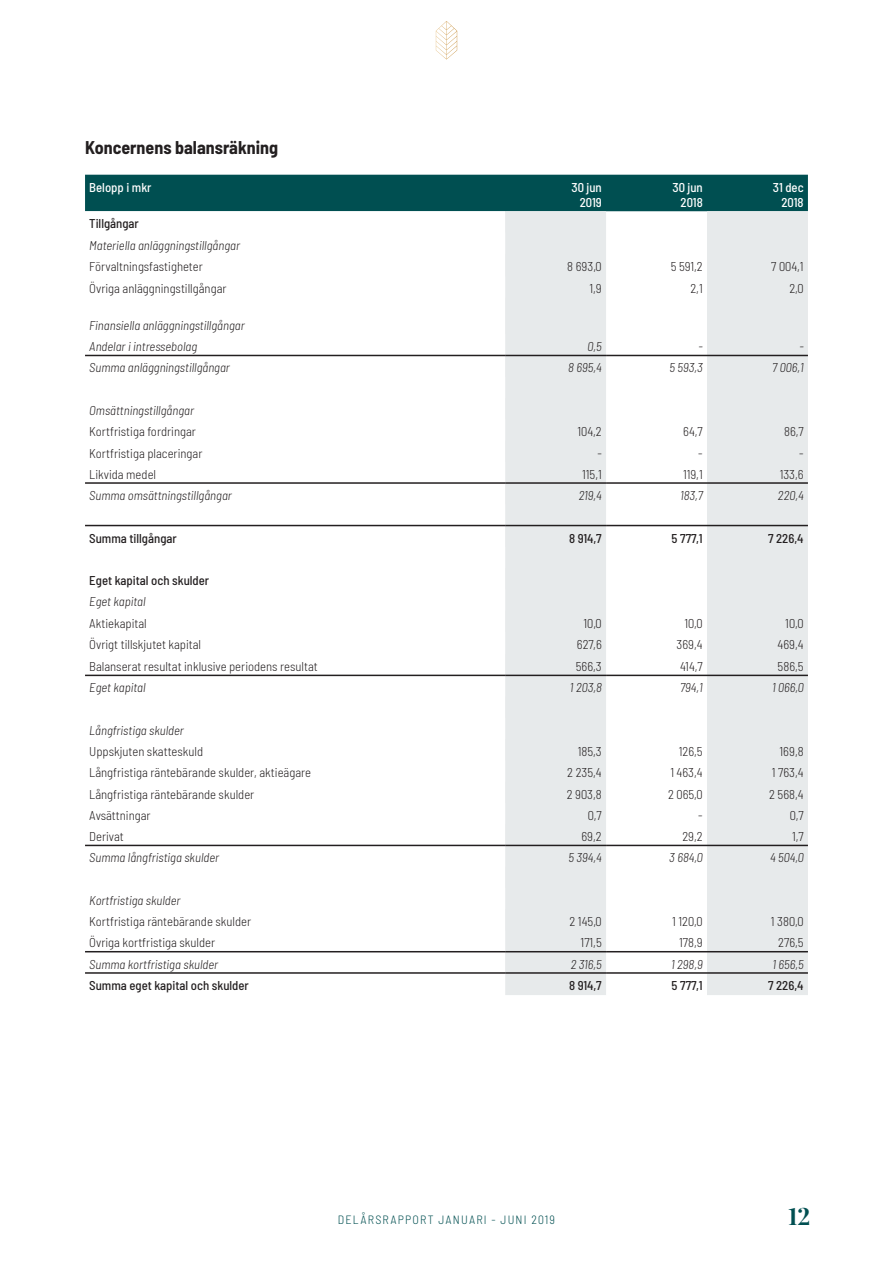
<style>
.page{position:relative;width:893px;height:1263px;background:#fff}
.page>*{position:absolute;margin:0;border:0;box-sizing:border-box;transform-origin:0 0}
.t1{font:700 24px "Playfair Display";color:#004f51}
.Rubrik_Q1_liten{font:700 semi-condensed 18px "Barlow";color:#231f20}
.Tabell_bröd{font:300 semi-condensed 12.75px "Barlow";color:#231f20}
.Tabell_bröd-2{font:italic 300 semi-condensed 12.75px "Barlow";color:#231f20}
.Tabell_bröd-3{font:500 semi-condensed 12.75px "Barlow";color:#231f20}
.Tabell_bröd-4{font:500 semi-condensed 12.75px/15.3px "Barlow";color:#fff;text-align:right}
.t2{font:300 semi-condensed 12px "Barlow";letter-spacing:.1em;color:#004f51}
</style>
<div class="page">
<div style="left:85px;top:175px;width:723px;height:36px;background:#004f51"></div>
<svg style="left:505px;top:211px;width:303px;height:784px;fill:#e7eaeb"></svg>
<svg style="left:85px;top:354px;width:420px;height:599px"></svg>
<hr style="left:85px;top:972px;width:420px;height:2px;background:#231f20">
<hr style="left:606px;top:972px;width:101px;height:2px;background:#231f20">
<hr style="left:85px;top:355px;width:420px;height:1px;background:#231f20">
<hr style="left:606px;top:355px;width:101px;height:1px;background:#231f20">
<hr style="left:85px;top:482px;width:420px;height:2px;background:#231f20">
<hr style="left:606px;top:482px;width:101px;height:2px;background:#231f20">
<hr style="left:85px;top:525px;width:420px;height:1px;background:#231f20">
<hr style="left:606px;top:525px;width:101px;height:1px;background:#231f20">
<hr style="left:85px;top:675px;width:420px;height:1px;background:#231f20">
<hr style="left:606px;top:675px;width:101px;height:1px;background:#231f20">
<hr style="left:85px;top:845px;width:420px;height:1px;background:#231f20">
<hr style="left:606px;top:845px;width:101px;height:1px;background:#231f20">
<hr style="left:85px;top:951px;width:420px;height:1px;background:#231f20">
<hr style="left:606px;top:951px;width:101px;height:1px;background:#231f20">
<hr style="left:505px;top:355px;width:101px;height:1px;background:#231f20">
<hr style="left:707px;top:355px;width:101px;height:1px;background:#231f20">
<hr style="left:505px;top:482px;width:101px;height:2px;background:#231f20">
<hr style="left:707px;top:482px;width:101px;height:2px;background:#231f20">
<hr style="left:505px;top:525px;width:101px;height:1px;background:#231f20">
<hr style="left:707px;top:525px;width:101px;height:1px;background:#231f20">
<hr style="left:505px;top:675px;width:101px;height:1px;background:#231f20">
<hr style="left:707px;top:675px;width:101px;height:1px;background:#231f20">
<hr style="left:505px;top:845px;width:101px;height:1px;background:#231f20">
<hr style="left:707px;top:845px;width:101px;height:1px;background:#231f20">
<hr style="left:505px;top:951px;width:101px;height:1px;background:#231f20">
<hr style="left:707px;top:951px;width:101px;height:1px;background:#231f20">
<hr style="left:505px;top:972px;width:101px;height:2px;background:#231f20">
<hr style="left:707px;top:972px;width:101px;height:2px;background:#231f20">
<svg style="left:436px;top:21px;width:21px;height:39px"></svg>
<p class="Rubrik_Q1_liten" style="left:85px;top:136px;width:195px">Koncernens balansräkning</p>
<p class="Tabell_bröd-4" style="left:89px;top:179px;width:64px">Belopp i mkr</p>
<p class="Tabell_bröd-4" style="left:571px;top:179px;width:32px">30 jun<br>2019</p>
<p class="Tabell_bröd-4" style="left:672px;top:179px;width:32px">30 jun</p>
<p class="Tabell_bröd-4" style="left:680px;top:194px;width:24px">2018</p>
<p class="Tabell_bröd-4" style="left:773px;top:179px;width:32px">31 dec<br>2018</p>
<p class="Tabell_bröd-3" style="left:89px;top:216px;width:51px">Tillgångar</p>
<p class="Tabell_bröd-2" style="left:89px;top:237px;width:152px">Materiella anläggningstillgångar</p>
<p class="Tabell_bröd" style="left:89px;top:258px;width:115px">Förvaltningsfastigheter</p>
<p class="Tabell_bröd" style="left:567px;top:258px;width:36px">8 693,0</p>
<p class="Tabell_bröd" style="left:671px;top:258px;width:33px">5 591,2</p>
<p class="Tabell_bröd" style="left:771px;top:258px;width:34px">7 004,1</p>
<p class="Tabell_bröd" style="left:89px;top:281px;width:139px">Övriga anläggningstillgångar</p>
<p class="Tabell_bröd" style="left:589px;top:281px;width:14px">1,9</p>
<p class="Tabell_bröd" style="left:690px;top:281px;width:14px">2,1</p>
<p class="Tabell_bröd" style="left:789px;top:281px;width:16px">2,0</p>
<p class="Tabell_bröd-2" style="left:89px;top:317px;width:157px">Finansiella anläggningstillgångar</p>
<p class="Tabell_bröd-2" style="left:89px;top:339px;width:109px">Andelar i intressebolag</p>
<p class="Tabell_bröd-2" style="left:588px;top:339px;width:16px">0,5</p>
<p class="Tabell_bröd-2" style="left:698px;top:339px;width:6px">-</p>
<p class="Tabell_bröd-2" style="left:799px;top:339px;width:6px">-</p>
<p class="Tabell_bröd-2" style="left:89px;top:360px;width:142px">Summa anläggningstillgångar</p>
<p class="Tabell_bröd-2" style="left:568px;top:360px;width:35px">8 695,4</p>
<p class="Tabell_bröd-2" style="left:669px;top:360px;width:35px">5 593,3</p>
<p class="Tabell_bröd-2" style="left:772px;top:360px;width:33px">7 006,1</p>
<p class="Tabell_bröd-2" style="left:89px;top:402px;width:106px">Omsättningstillgångar</p>
<p class="Tabell_bröd" style="left:89px;top:424px;width:108px">Kortfristiga fordringar</p>
<p class="Tabell_bröd" style="left:577px;top:424px;width:26px">104,2</p>
<p class="Tabell_bröd" style="left:683px;top:424px;width:21px">64,7</p>
<p class="Tabell_bröd" style="left:784px;top:424px;width:21px">86,7</p>
<p class="Tabell_bröd" style="left:89px;top:445px;width:115px">Kortfristiga placeringar</p>
<p class="Tabell_bröd" style="left:597px;top:445px;width:6px">-</p>
<p class="Tabell_bröd" style="left:698px;top:445px;width:6px">-</p>
<p class="Tabell_bröd" style="left:799px;top:445px;width:6px">-</p>
<p class="Tabell_bröd" style="left:89px;top:466px;width:68px">Likvida medel</p>
<p class="Tabell_bröd" style="left:582px;top:466px;width:21px">115,1</p>
<p class="Tabell_bröd" style="left:683px;top:466px;width:21px">119,1</p>
<p class="Tabell_bröd" style="left:780px;top:466px;width:26px">133,6</p>
<p class="Tabell_bröd-2" style="left:89px;top:487px;width:144px">Summa omsättningstillgångar</p>
<p class="Tabell_bröd-2" style="left:579px;top:487px;width:25px">219,4</p>
<p class="Tabell_bröd-2" style="left:680px;top:487px;width:24px">183,7</p>
<p class="Tabell_bröd-2" style="left:778px;top:487px;width:27px">220,4</p>
<p class="Tabell_bröd-3" style="left:89px;top:530px;width:89px">Summa tillgångar</p>
<p class="Tabell_bröd-3" style="left:569px;top:530px;width:34px">8 914,7</p>
<p class="Tabell_bröd-3" style="left:672px;top:530px;width:33px">5 777,1</p>
<p class="Tabell_bröd-3" style="left:768px;top:530px;width:37px">7 226,4</p>
<p class="Tabell_bröd-3" style="left:89px;top:572px;width:121px">Eget kapital och skulder</p>
<p class="Tabell_bröd-2" style="left:89px;top:594px;width:58px">Eget kapital</p>
<p class="Tabell_bröd" style="left:89px;top:615px;width:59px">Aktiekapital</p>
<p class="Tabell_bröd" style="left:583px;top:615px;width:20px">10,0</p>
<p class="Tabell_bröd" style="left:684px;top:615px;width:20px">10,0</p>
<p class="Tabell_bröd" style="left:785px;top:615px;width:20px">10,0</p>
<p class="Tabell_bröd" style="left:89px;top:636px;width:113px">Övrigt tillskjutet kapital</p>
<p class="Tabell_bröd" style="left:577px;top:636px;width:26px">627,6</p>
<p class="Tabell_bröd" style="left:677px;top:636px;width:28px">369,4</p>
<p class="Tabell_bröd" style="left:777px;top:636px;width:28px">469,4</p>
<p class="Tabell_bröd" style="left:89px;top:659px;width:230px">Balanserat resultat inklusive periodens resultat</p>
<p class="Tabell_bröd" style="left:576px;top:659px;width:28px">566,3</p>
<p class="Tabell_bröd" style="left:680px;top:659px;width:24px">414,7</p>
<p class="Tabell_bröd" style="left:778px;top:659px;width:28px">586,5</p>
<p class="Tabell_bröd-2" style="left:89px;top:680px;width:58px">Eget kapital</p>
<p class="Tabell_bröd-2" style="left:570px;top:680px;width:33px">1 203,8</p>
<p class="Tabell_bröd-2" style="left:680px;top:680px;width:24px">794,1</p>
<p class="Tabell_bröd-2" style="left:772px;top:680px;width:33px">1 066,0</p>
<p class="Tabell_bröd-2" style="left:89px;top:722px;width:96px">Långfristiga skulder</p>
<p class="Tabell_bröd" style="left:89px;top:744px;width:115px">Uppskjuten skatteskuld</p>
<p class="Tabell_bröd" style="left:578px;top:744px;width:26px">185,3</p>
<p class="Tabell_bröd" style="left:679px;top:744px;width:25px">126,5</p>
<p class="Tabell_bröd" style="left:780px;top:744px;width:26px">169,8</p>
<p class="Tabell_bröd" style="left:89px;top:765px;width:223px">Långfristiga räntebärande skulder, aktieägare</p>
<p class="Tabell_bröd" style="left:567px;top:765px;width:36px">2 235,4</p>
<p class="Tabell_bröd" style="left:670px;top:765px;width:34px">1 463,4</p>
<p class="Tabell_bröd" style="left:772px;top:765px;width:33px">1 763,4</p>
<p class="Tabell_bröd" style="left:89px;top:786px;width:167px">Långfristiga räntebärande skulder</p>
<p class="Tabell_bröd" style="left:567px;top:786px;width:37px">2 903,8</p>
<p class="Tabell_bröd" style="left:668px;top:786px;width:36px">2 065,0</p>
<p class="Tabell_bröd" style="left:769px;top:786px;width:36px">2 568,4</p>
<p class="Tabell_bröd" style="left:89px;top:807px;width:63px">Avsättningar</p>
<p class="Tabell_bröd" style="left:588px;top:807px;width:16px">0,7</p>
<p class="Tabell_bröd" style="left:698px;top:807px;width:6px">-</p>
<p class="Tabell_bröd" style="left:790px;top:807px;width:16px">0,7</p>
<p class="Tabell_bröd" style="left:89px;top:829px;width:36px">Derivat</p>
<p class="Tabell_bröd" style="left:581px;top:829px;width:22px">69,2</p>
<p class="Tabell_bröd" style="left:682px;top:829px;width:22px">29,2</p>
<p class="Tabell_bröd" style="left:792px;top:829px;width:13px">1,7</p>
<p class="Tabell_bröd-2" style="left:89px;top:850px;width:131px">Summa långfristiga skulder</p>
<p class="Tabell_bröd-2" style="left:568px;top:850px;width:35px">5 394,4</p>
<p class="Tabell_bröd-2" style="left:669px;top:850px;width:35px">3 684,0</p>
<p class="Tabell_bröd-2" style="left:770px;top:850px;width:35px">4 504,0</p>
<p class="Tabell_bröd-2" style="left:89px;top:892px;width:93px">Kortfristiga skulder</p>
<p class="Tabell_bröd" style="left:89px;top:914px;width:163px">Kortfristiga räntebärande skulder</p>
<p class="Tabell_bröd" style="left:569px;top:914px;width:34px">2 145,0</p>
<p class="Tabell_bröd" style="left:672px;top:914px;width:32px">1 120,0</p>
<p class="Tabell_bröd" style="left:771px;top:914px;width:34px">1 380,0</p>
<p class="Tabell_bröd" style="left:89px;top:935px;width:128px">Övriga kortfristiga skulder</p>
<p class="Tabell_bröd" style="left:581px;top:935px;width:23px">171,5</p>
<p class="Tabell_bröd" style="left:679px;top:935px;width:25px">178,9</p>
<p class="Tabell_bröd" style="left:778px;top:935px;width:27px">276,5</p>
<p class="Tabell_bröd-2" style="left:89px;top:956px;width:130px">Summa kortfristiga skulder</p>
<p class="Tabell_bröd-2" style="left:571px;top:956px;width:33px">2 316,5</p>
<p class="Tabell_bröd-2" style="left:671px;top:956px;width:33px">1 298,9</p>
<p class="Tabell_bröd-2" style="left:772px;top:956px;width:33px">1 656,5</p>
<p class="Tabell_bröd-3" style="left:89px;top:977px;width:161px">Summa eget kapital och skulder</p>
<p class="Tabell_bröd-3" style="left:569px;top:977px;width:34px">8 914,7</p>
<p class="Tabell_bröd-3" style="left:672px;top:977px;width:33px">5 777,1</p>
<p class="Tabell_bröd-3" style="left:768px;top:977px;width:37px">7 226,4</p>
<p class="t2" style="left:338px;top:1212px;width:219px">DELÅRSRAPPORT JANUARI - JUNI 2019</p>
<h1 class="t1" style="left:788px;top:1201px;width:24px">12</h1>
</div>
